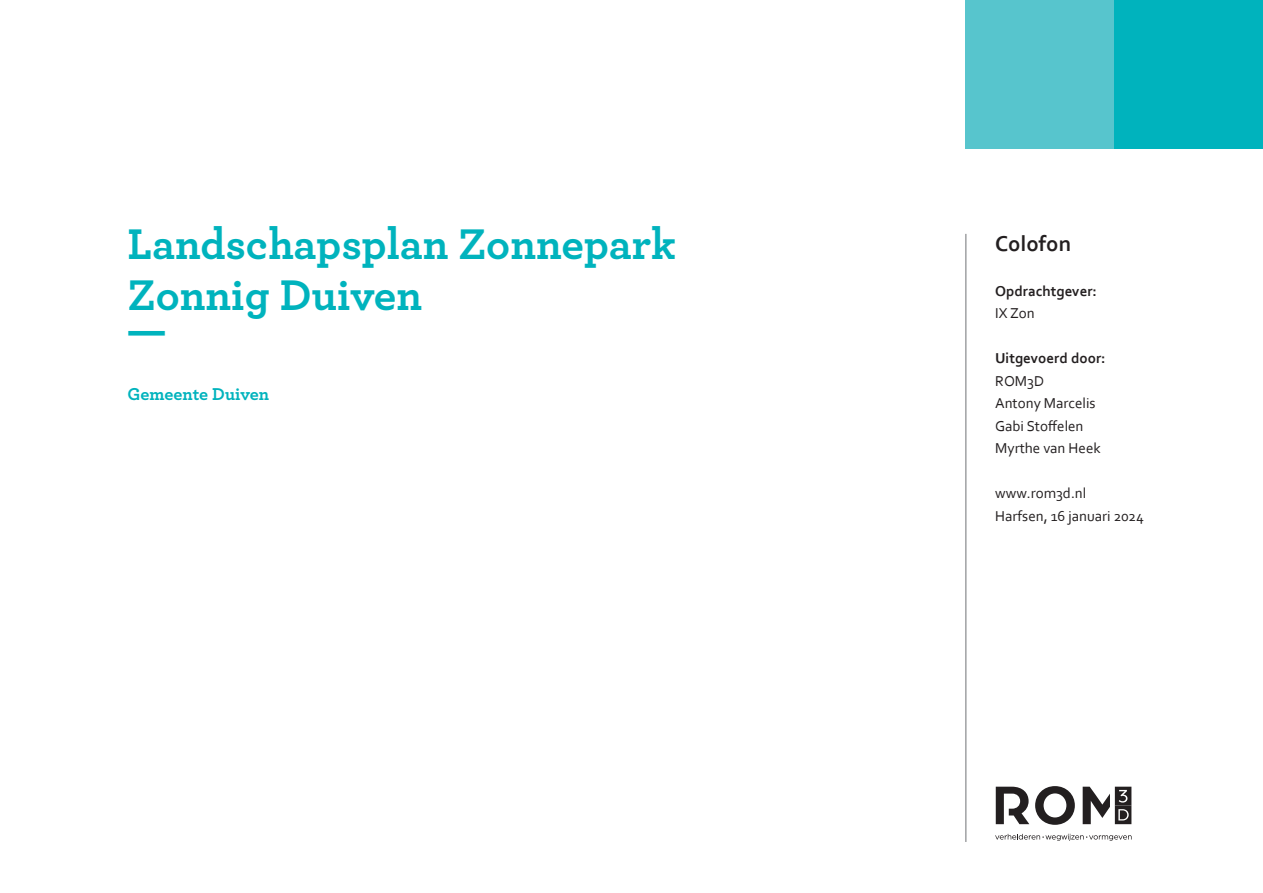
<style>
.page{position:relative;width:1263px;height:893px;background:#fff}
.page>*{position:absolute;margin:0;border:0;box-sizing:border-box;transform-origin:0 0}
.t1{font:700 45px/51px "Archer";color:#00b3bd}
.t2{font:700 22.5px "Corbel";color:#231f20}
.t3{font:700 18px "Archer";color:#00b3bd}
.t4{font:15px/22.5px "Corbel";color:#231f20}
.t5{font:700 15px "Corbel";color:#231f20}
</style>
<div class="page">
<hr style="left:965px;top:234px;width:1px;height:608px;background:#808285">
<div style="left:965px;top:0;width:149px;height:149px;background:#57c5cd"></div>
<div style="left:1114px;top:0;width:149px;height:149px;background:#00b3bd"></div>
<svg style="left:996px;top:786px;width:135px;height:39px"></svg>
<svg style="left:995px;top:834px;width:136px;height:7px"></svg>
<h1 class="t1" style="left:128px;top:216px;width:550px">Landschapsplan Zonnepark<br>Zonnig Duiven</h1>
<h1 class="t1" style="left:128px;top:303px;width:40px">—</h1>
<p class="t3" style="left:128px;top:380px;width:143px">Gemeente Duiven</p>
<h2 class="t2" style="left:995px;top:229px;width:78px">Colofon</h2>
<p class="t5" style="left:995px;top:281px;width:103px">Opdrachtgever:</p>
<p class="t4" style="left:995px;top:301px;width:41px">IX Zon</p>
<p class="t5" style="left:995px;top:349px;width:112px">Uitgevoerd door:</p>
<p class="t4" style="left:995px;top:369px;width:107px">ROM3D<br>Antony Marcelis<br>Gabi Stoffelen<br>Myrthe van Heek</p>
<p class="t4" style="left:995px;top:481px;width:150px">www.rom3d.nl<br>Harfsen, 16 januari 2024</p>
</div>
